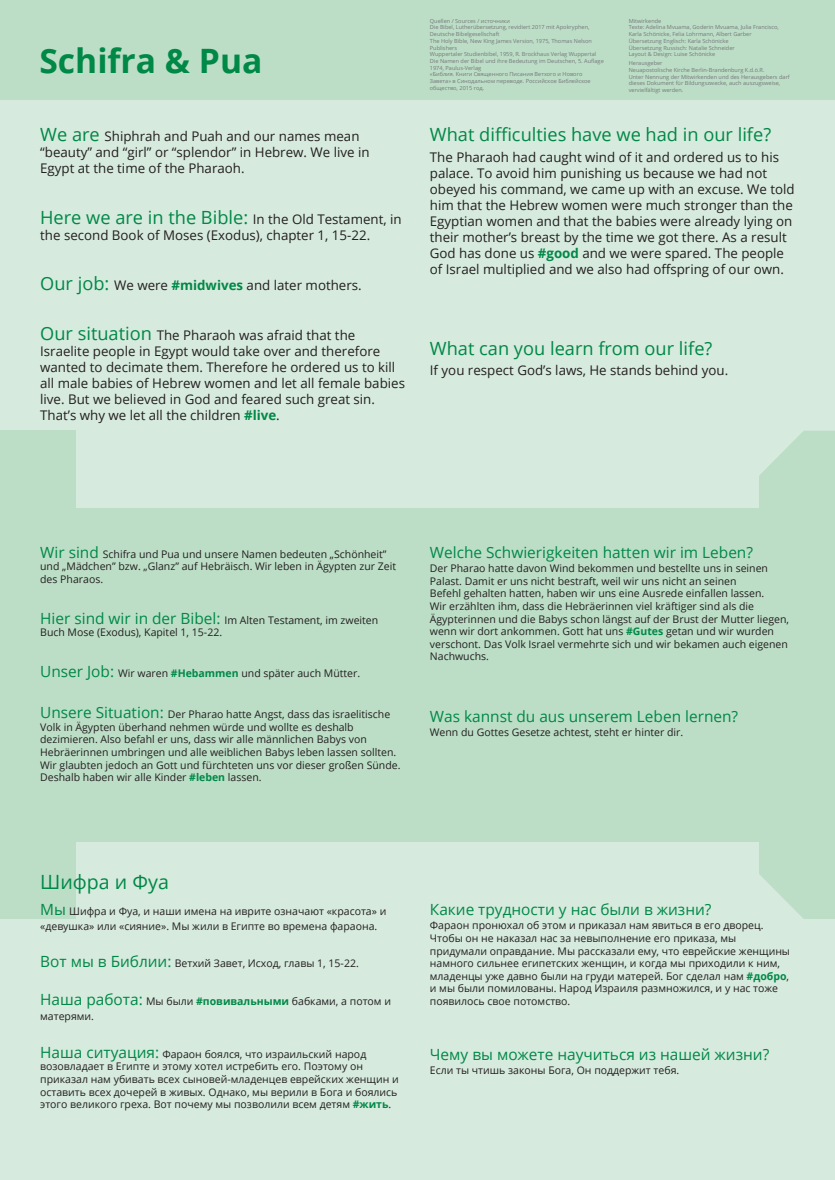
<style>
.page{position:relative;width:835px;height:1180px;background:#fff}
.page>*{position:absolute;margin:0;border:0;box-sizing:border-box;transform-origin:0 0}
.t1{font:700 33.6px "Open Sans";color:#008847}
.t2{font:19.6px "Open Sans";color:#008847}
.t3{font:18.2px "Open Sans";color:#008847}
.t4{font:15.4px "Open Sans";color:#008847}
.t5{font:13.3px/16px "Open Sans";color:#231f20}
.t6{font:10.5px/12.6px "Open Sans";color:#231f20}
.t7{font:5.6px/6.7px "Open Sans";color:#76787b}
.s1{font-size:18.2px;color:#008847}
.s2{font-size:13.3px;color:#231f20}
.s3{font-weight:700;color:#008847}
.s4{font-size:15.4px;color:#008847}
</style>
<div class="page">
<div style="left:0;top:0;width:834px;height:1180px;background:#d6eadd"></div>
<svg style="left:758px;top:841px;width:76px;height:78px"></svg>
<svg style="left:759px;top:431px;width:75px;height:77px"></svg>
<div style="left:0;top:431px;width:76px;height:97px;background:#bcdec6"></div>
<div style="left:0;top:821px;width:76px;height:98px;background:#bcdec6"></div>
<div style="left:0;top:0;width:834px;height:99px;background:#bcdec6"></div>
<div style="left:0;top:508px;width:834px;height:333px;background:#bcdec6"></div>
<h1 class="t1" style="left:39px;top:37px;width:224px">Schifra &amp; Pua</h1>
<p class="t5" style="left:40px;top:128px;width:331px"><span class="s1">We are</span> Shiphrah and Puah and our names mean “beauty” and “girl” or “splendor” in Hebrew. We live in<br>Egypt at the time of the Pharaoh.</p>
<h3 class="t3" style="left:40px;top:205px;width:363px">Here we are in the Bible: <span class="s2">In the Old Testament, in</span></h3>
<p class="t5" style="left:40px;top:227px;width:331px">the second Book of Moses (Exodus), chapter 1, 15-22.</p>
<p class="t5" style="left:40px;top:276px;width:323px"><span class="s1">Our job:</span> We were <span class="s3">#midwives</span> and later mothers.</p>
<p class="t5" style="left:40px;top:327px;width:366px"><span class="s1">Our situation</span> The Pharaoh was afraid that the Israelite people in Egypt would take over and therefore wanted to decimate them. Therefore he ordered us to kill all male babies of Hebrew women and let all female babies live. But we believed in God and feared such great sin.<br>That’s why we let all the children <span class="s3">#live</span>.</p>
<p class="t7" style="left:430px;top:17px;width:175px">Quellen / Sources / источники<br>Die Bibel, Lutherübersetzung, revidiert 2017 mit Apokryphen, Deutsche Bibelgesellschaft<br>The Holy Bible, New King James Version, 1975, Thomas Nelson Publishers<br>Wuppertaler Studienbibel, 1959, R. Brockhaus Verlag Wuppertal Die Namen der Bibel und ihre Bedeutung im Deutschen, 5. Auflage 1974, Paulus-Verlag<br>«Библия. Книги Священного Писания Ветхого и Нового Завета» в Синодальном переводе. Российское Библейское общество, 2015 год.</p>
<p class="t7" style="left:628px;top:17px;width:152px">Mitwirkende<br>Texte: Adelina Mvuama, Goderin Mvuama, Julia Francisco, Karla Schönicke, Felia Lohrmann, Albert Garber Übersetzung Englisch: Karla Schönicke<br>Übersetzung Russisch: Natalie Schneider<br>Layout &amp; Design: Luise Schönicke</p>
<p class="t7" style="left:628px;top:60px;width:163px">Herausgeber<br>Neuapostolische Kirche Berlin-Brandenburg K.d.ö.R.<br>Unter Nennung der Mitwirkenden und des Herausgebers darf dieses Dokument für Bildungszwecke, auch auszugsweise, vervielfältigt werden.</p>
<h3 class="t3" style="left:430px;top:122px;width:342px">What difficulties have we had in our life?</h3>
<p class="t5" style="left:430px;top:149px;width:366px">The Pharaoh had caught wind of it and ordered us to his palace. To avoid him punishing us because we had not obeyed his command, we came up with an excuse. We told him that the Hebrew women were much stronger than the Egyptian women and that the babies were already lying on their mother’s breast by the time we got there. As a result God has done us <span class="s3">#good</span> and we were spared. The people of Israel multiplied and we also had offspring of our own.</p>
<h3 class="t3" style="left:430px;top:335px;width:284px">What can you learn from our life?</h3>
<p class="t5" style="left:430px;top:362px;width:300px">If you respect God’s laws, He stands behind you.</p>
<p class="t6" style="left:40px;top:547px;width:357px"><span class="s4">Wir sind</span> Schifra und Pua und unsere Namen bedeuten „Schönheit” und „Mädchen” bzw. „Glanz” auf Hebräisch. Wir leben in Ägypten zur Zeit des Pharaos.</p>
<p class="t6" style="left:40px;top:613px;width:339px"><span class="s4">Hier sind wir in der Bibel:</span> Im Alten Testament, im zweiten<br>Buch Mose (Exodus), Kapitel 1, 15-22.</p>
<p class="t6" style="left:40px;top:667px;width:321px"><span class="s4">Unser Job:</span> Wir waren <span class="s3">#Hebammen</span> und später auch Mütter.</p>
<p class="t6" style="left:40px;top:708px;width:362px"><span class="s4">Unsere Situation:</span> Der Pharao hatte Angst, dass das israelitische Volk in Ägypten überhand nehmen würde und wollte es deshalb dezimieren. Also befahl er uns, dass wir alle männlichen Babys von Hebräerinnen umbringen und alle weiblichen Babys leben lassen sollten.<br>Wir glaubten jedoch an Gott und fürchteten uns vor dieser großen Sünde.<br>Deshalb haben wir alle Kinder <span class="s3">#leben</span> lassen.</p>
<h3 class="t4" style="left:430px;top:541px;width:324px">Welche Schwierigkeiten hatten wir im Leben?</h3>
<p class="t6" style="left:430px;top:562px;width:360px">Der Pharao hatte davon Wind bekommen und bestellte uns in seinen Palast. Damit er uns nicht bestraft, weil wir uns nicht an seinen<br>Befehl gehalten hatten, haben wir uns eine Ausrede einfallen lassen.<br>Wir erzählten ihm, dass die Hebräerinnen viel kräftiger sind als die Ägypterinnen und die Babys schon längst auf der Brust der Mutter liegen, wenn wir dort ankommen. Gott hat uns <span class="s3">#Gutes</span> getan und wir wurden verschont. Das Volk Israel vermehrte sich und wir bekamen auch eigenen Nachwuchs.</p>
<h3 class="t4" style="left:430px;top:705px;width:310px">Was kannst du aus unserem Leben lernen?</h3>
<p class="t6" style="left:430px;top:726px;width:255px">Wenn du Gottes Gesetze achtest, steht er hinter dir.</p>
<h2 class="t2" style="left:40px;top:868px;width:130px">Шифра и Фуа</h2>
<p class="t6" style="left:40px;top:903px;width:347px;line-height:15.1px"><span class="s4">Мы</span> Шифра и Фуа, и наши имена на иврите означают «красота» и «девушка» или «сияние». Мы жили в Египте во времена фараона.</p>
<p class="t6" style="left:40px;top:957px;width:320px"><span class="s4">Вот мы в Библии:</span> Ветхий Завет, Исход, главы 1, 15-22.</p>
<p class="t6" style="left:40px;top:993px;width:352px;line-height:15.1px"><span class="s4">Наша работа:</span> Мы были <span class="s3">#повивальными</span> бабками, а потом и матерями.</p>
<p class="t6" style="left:40px;top:1047px;width:360px"><span class="s4">Наша ситуация:</span> Фараон боялся, что израильский народ возовладает в Египте и этому хотел истребить его. Поэтому он приказал нам убивать всех сыновей-младенцев еврейских женщин и оставить всех дочерей в живых. Однако, мы верили в Бога и боялись этого великого греха. Вот почему мы позволили всем детям <span class="s3">#жить</span>.</p>
<h3 class="t4" style="left:430px;top:898px;width:283px">Какие трудности у нас были в жизни?</h3>
<p class="t6" style="left:430px;top:919px;width:361px">Фараон пронюхал об этом и приказал нам явиться в его дворец.<br>Чтобы он не наказал нас за невыполнение его приказа, мы придумали оправдание. Мы рассказали ему, что еврейские женщины намного сильнее египетских женщин, и когда мы приходили к ним, младенцы уже давно были на груди матерей. Бог сделал нам <span class="s3">#добро</span>, и мы были помилованы. Народ Израиля размножился, и у нас тоже появилось свое потомство.</p>
<h3 class="t4" style="left:430px;top:1043px;width:341px">Чему вы можете научиться из нашей жизни?</h3>
<p class="t6" style="left:430px;top:1064px;width:251px">Если ты чтишь законы Бога, Он поддержит тебя.</p>
</div>
